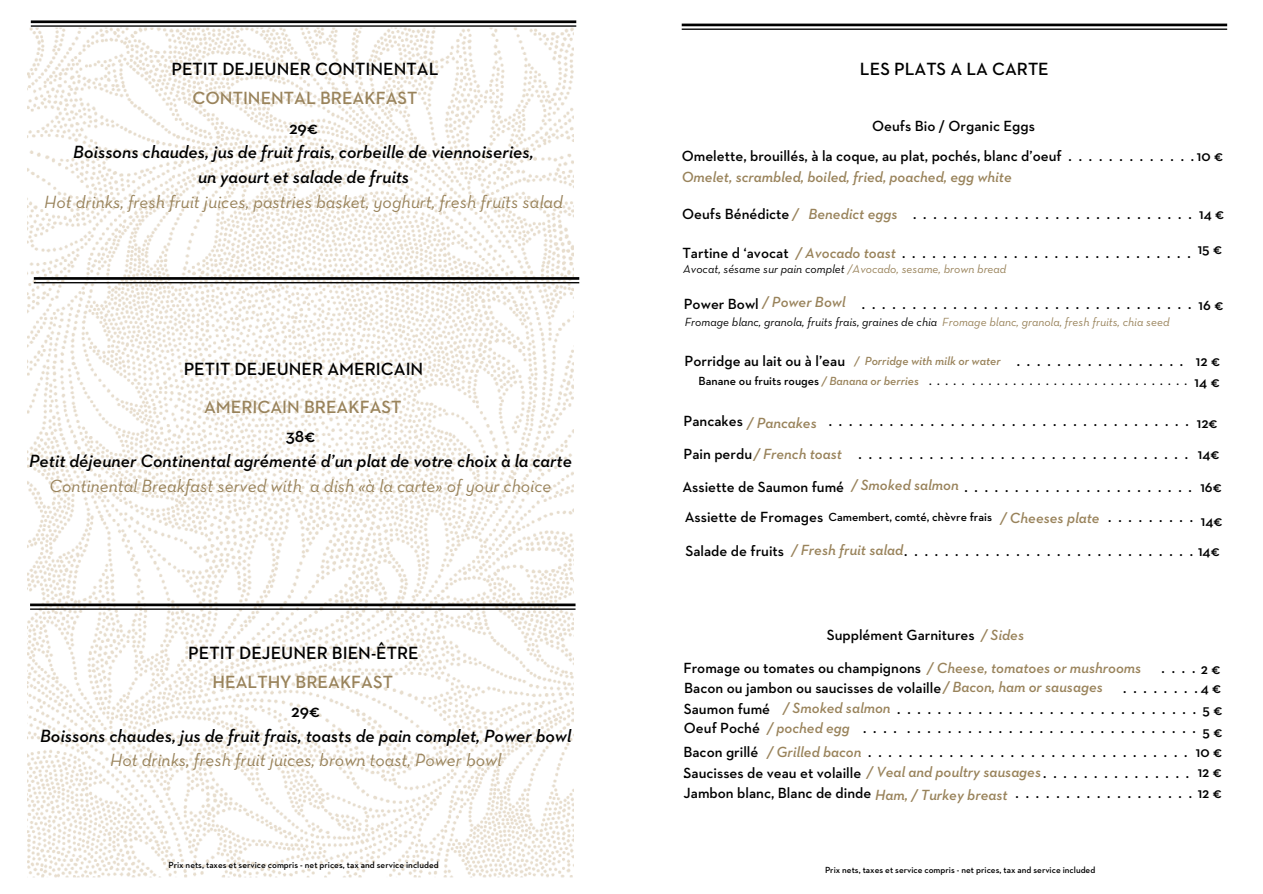
<style>
.page{position:relative;width:1263px;height:894px;background:#fff}
.page>*{position:absolute;margin:0;border:0;box-sizing:border-box;transform-origin:0 0}
.t1{font:italic 600 18px/24.8px "Neutraface 2 Text";color:#000;text-align:center}
.t2{font:italic 18px "Neutraface Text";color:#99835b}
.t3{font:600 18px "Neutraface 2 Text";color:#000}
.t4{font:600 18px "Neutraface 2 Text";color:#99835b}
.t5{font:600 15px/33px "Neutraface 2 Text";color:#000}
.t6{font:italic 600 15px "Neutraface 2 Text";color:#99835b}
.t7{font:italic 12px "Neutraface Text";color:#000}
.t8{font:600 12px "Neutraface 2 Text";color:#000}
.t9{font:600 9px "Neutraface 2 Text";color:#000}
.s1{font-style:italic;color:#99835b}
.s2{color:#99835b}
.s3{font-style:italic;font-size:12px;color:#99835b}
.s4{font-style:normal;color:#000}
.s5{font-size:15px}
</style>
<div class="page">
<img style="left:28px;top:27px;width:545px;height:851px">
<hr style="left:31px;top:20px;width:545px;height:3px;background:#000">
<hr style="left:31px;top:25px;width:545px;height:2px;background:#000">
<hr style="left:34px;top:277px;width:545px;height:3px;background:#000">
<hr style="left:34px;top:282px;width:545px;height:1px;background:#000">
<hr style="left:30px;top:603px;width:545px;height:3px;background:#000">
<hr style="left:30px;top:608px;width:545px;height:1px;background:#000">
<hr style="left:682px;top:24px;width:545px;height:2px;background:#000">
<hr style="left:682px;top:29px;width:545px;height:1px;background:#000">
<p class="t3" style="left:171px;top:61px;width:269px">PETIT DEJEUNER CONTINENTAL</p>
<p class="t4" style="left:193px;top:90px;width:226px">CONTINENTAL BREAKFAST</p>
<p class="t3" style="left:289px;top:120px;width:30px">29€</p>
<p class="t1" style="left:73px;top:141px;width:462px">Boissons chaudes, jus de fruit frais, corbeille de viennoiseries, un yaourt et salade de fruits</p>
<p class="t2" style="left:44px;top:194px;width:520px">Hot drinks, fresh fruit juices, pastries basket, yoghurt, fresh fruits salad</p>
<p class="t3" style="left:184px;top:361px;width:241px">PETIT DEJEUNER AMERICAIN</p>
<p class="t4" style="left:204px;top:399px;width:199px">AMERICAIN BREAKFAST</p>
<p class="t3" style="left:286px;top:428px;width:31px">38€</p>
<p class="t1" style="left:29px;top:449px;width:544px">Petit déjeuner Continental agrémenté d’un plat de votre choix à la carte</p>
<p class="t2" style="left:49px;top:477px;width:504px">Continental Breakfast served with a dish «à la carte» of your choice</p>
<p class="t3" style="left:188px;top:644px;width:232px">PETIT DEJEUNER BIEN-ÊTRE</p>
<p class="t4" style="left:212px;top:673px;width:182px">HEALTHY BREAKFAST</p>
<p class="t3" style="left:291px;top:702px;width:30px">29€</p>
<p class="t1" style="left:40px;top:723px;width:533px">Boissons chaudes, jus de fruit frais, toasts de pain complet, Power bowl</p>
<p class="t2" style="left:110px;top:752px;width:393px">Hot drinks, fresh fruit juices, brown toast, Power bowl</p>
<p class="t9" style="left:168px;top:860px;width:272px">Prix nets, taxes et service compris - net prices, tax and service included</p>
<p class="t3" style="left:860px;top:61px;width:190px">LES PLATS A LA CARTE</p>
<p class="t5" style="left:872px;top:110px;width:164px">Oeufs Bio / Organic Eggs</p>
<p class="t5" style="left:682px;top:140px;width:543px">Omelette, brouillés, à la coque, au plat, pochés, blanc d’oeuf . . . . . . . . . . . . . 10 €</p>
<p class="t6" style="left:682px;top:170px;width:332px">Omelet, scrambled, boiled, fried, poached, egg white</p>
<p class="t5" style="left:682px;top:198px;width:511px">OeufsBénédicte<span class="s1">/ Benedicteggs</span> ............................</p>
<p class="t5" style="left:1199px;top:198px;width:27px">14 €</p>
<p class="t5" style="left:1198px;top:233px;width:26px">15 €</p>
<p class="t5" style="left:682px;top:237px;width:108px">Tartine d ‘avocat</p>
<p class="t5" style="left:796px;top:237px;width:396px"><span class="s1">/ Avocado toast</span>.............................</p>
<p class="t7" style="left:683px;top:264px;width:325px">Avocat, sésame sur pain complet <span class="s2">/Avocado, sesame, brown bread</span></p>
<p class="t5" style="left:684px;top:288px;width:160px">Power Bowl <span class="s1">/ Power Bow</span></p>
<p class="t5" style="left:862px;top:288px;width:331px">.................................</p>
<p class="t6" style="left:842px;top:295px;width:5px">l</p>
<p class="t7" style="left:685px;top:316px;width:486px">Fromage blanc, granola, fruits frais, graines de chia <span class="s2">Fromage blanc, granola, fresh fruits, chia seed</span></p>
<p class="t5" style="left:1198px;top:289px;width:26px">16 €</p>
<p class="t5" style="left:684px;top:345px;width:500px">Porridge au lait ou à l’eau <span class="s3">/ Porridge with milk or water</span> . . . . . . . . . . . . . . . . .</p>
<p class="t8" style="left:699px;top:375px;width:490px">Bananeoufruitsrouges<span class="s1">/Bananaorberries</span> . . . . . . . . . . . . . . . . . . . . . . . . . . . . . . . .</p>
<p class="t5" style="left:1194px;top:350px;width:27px;line-height:21.8px">12 €<br>14 €</p>
<p class="t5" style="left:1197px;top:408px;width:24px;line-height:31px">12€<br>14€</p>
<p class="t5" style="left:1200px;top:471px;width:24px">16€<br>14€</p>
<p class="t5" style="left:683px;top:405px;width:61px">Pancakes</p>
<p class="t5" style="left:829px;top:405px;width:362px">....................................</p>
<p class="t6" style="left:747px;top:416px;width:71px">/ Pancakes</p>
<p class="t6" style="left:683px;top:447px;width:160px"><span class="s4">Pain perdu</span>/ French toast</p>
<p class="t5" style="left:859px;top:438px;width:331px">.................................</p>
<p class="t6" style="left:851px;top:478px;width:109px">/ Smoked salmon</p>
<p class="t5" style="left:682px;top:471px;width:163px">Assiette de Saumon fumé</p>
<p class="t5" style="left:964px;top:471px;width:229px">.......................</p>
<p class="t8" style="left:685px;top:511px;width:309px"><span class="s5">Assiette de Fromages</span> Camembert, comté, chèvre frais</p>
<p class="t5" style="left:1108px;top:501px;width:86px">.........</p>
<p class="t6" style="left:1000px;top:511px;width:101px">/ Cheeses plate</p>
<p class="t5" style="left:685px;top:535px;width:100px">Salade de fruits</p>
<p class="t5" style="left:791px;top:535px;width:430px"><span class="s1">/ Fresh fruit salad</span>.............................14€</p>
<p class="t5" style="left:683px;top:618px;width:459px;text-indent:143px">Supplément Garnitures <span class="s1">/ Sides<br></span>Fromage ou tomates ou champignons <span class="s1">/ Cheese, tomatoes or mushrooms</span></p>
<p class="t5" style="left:1161px;top:651px;width:61px">....2€</p>
<p class="t5" style="left:684px;top:672px;width:420px">Bacon ou jambon ou saucisses de volaille<span class="s1">/ Bacon, ham or sausages</span></p>
<p class="t5" style="left:684px;top:678px;width:540px;line-height:21px;text-align:right">........4€<br>Saumonfumé <span class="s1">/Smokedsalmon</span>..............................5€</p>
<p class="t5" style="left:684px;top:712px;width:540px">OeufPoché<span class="s1">/pochedegg</span> .... .............................5€</p>
<p class="t5" style="left:683px;top:736px;width:77px">Bacon grillé</p>
<p class="t5" style="left:767px;top:736px;width:422px"><span class="s1">/ Grilled bacon</span>................................</p>
<p class="t5" style="left:683px;top:756px;width:5px">.</p>
<p class="t5" style="left:1015px;top:777px;width:208px">..................12 €</p>
<p class="t5" style="left:1196px;top:735px;width:28px">10 €</p>
<p class="t5" style="left:683px;top:763px;width:507px;line-height:19.8px">Saucisses de veau et volaille <span class="s1">/ Veal and poultry sausages</span> . . . . . . . . . . . . . . .<br>Jambon blanc, Blanc de dinde</p>
<p class="t5" style="left:1198px;top:756px;width:26px">12 €</p>
<p class="t6" style="left:875px;top:788px;width:134px">Ham, / Turkey breast</p>
<p class="t9" style="left:825px;top:865px;width:272px">Prix nets, taxes et service compris - net prices, tax and service included</p>
</div>
